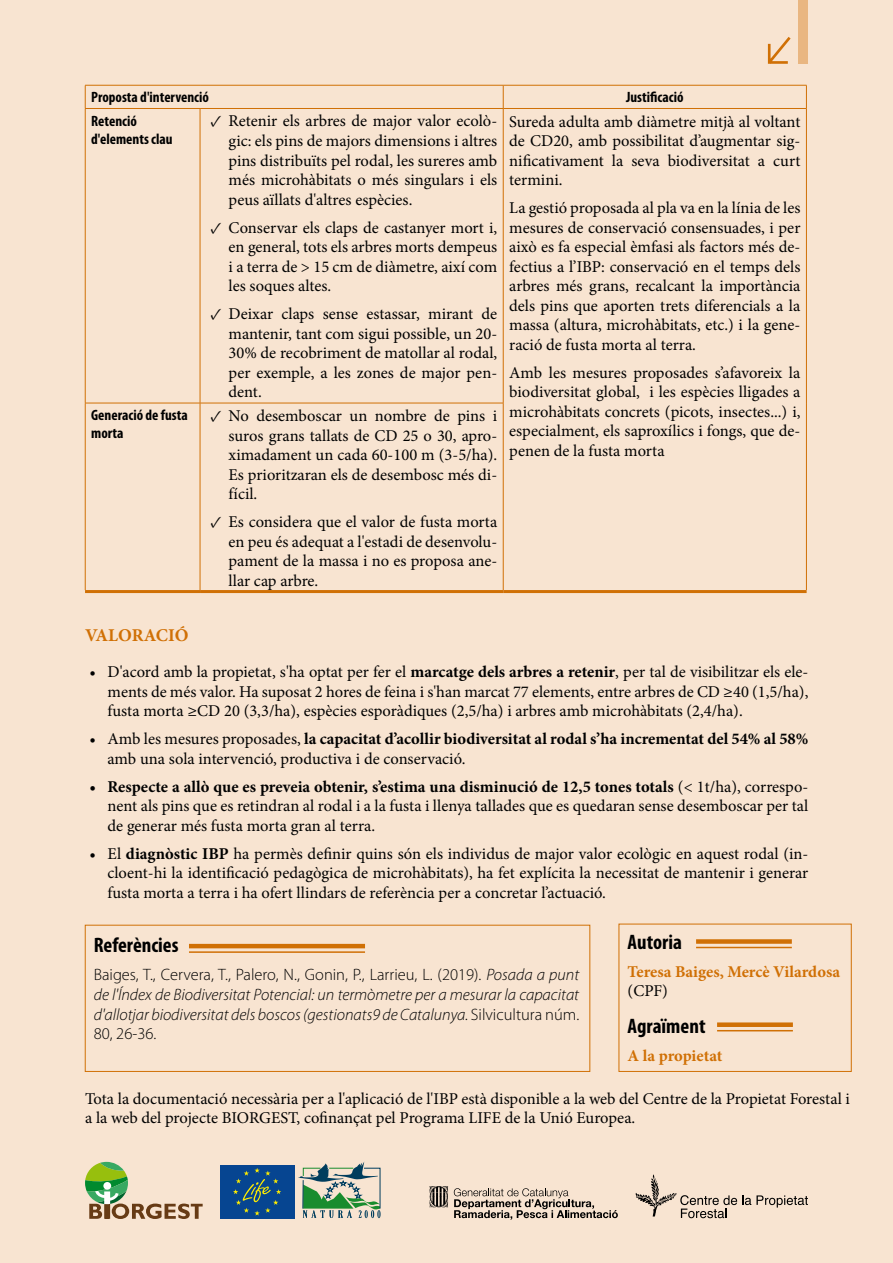
<style>
.page{position:relative;width:893px;height:1263px;background:#f8e4d1}
.page>*{position:absolute;margin:0;border:0;box-sizing:border-box;transform-origin:0 0}
.t1{font:700 condensed 21px "Myriad Pro";color:#000}
.t2{font:700 18px "Minion Pro";letter-spacing:-.005em;color:#d07005}
.t3{font:16.5px/19.5px "Minion Pro";color:#000;text-align:justify}
.t4{font:italic 300 16.5px/19.8px "Myriad Pro";color:#000;text-align:justify}
.t5{font:700 16.5px "Minion Pro";color:#d07005}
.t6{font:700 condensed 15px/18px "Myriad Pro";color:#000}
.s1{font-weight:700}
.s2{font-family:"Myriad Pro";font-stretch:condensed}
.s3{font-style:normal}
</style>
<div class="page">
<div style="left:799px;top:0;width:9px;height:64px;background:#e9b681"></div>
<svg style="left:767px;top:37px;width:24px;height:27px"></svg>
<svg style="left:430px;top:1186px;width:18px;height:22px"></svg>
<svg style="left:636px;top:1174px;width:172px;height:44px"></svg>
<svg style="left:454px;top:1188px;width:164px;height:32px"></svg>
<hr style="left:85px;top:85px;width:115px;height:1px;background:#d07005">
<svg style="left:85px;top:85px;width:1px;height:23px"></svg>
<hr style="left:200px;top:85px;width:303px;height:1px;background:#d07005">
<hr style="left:503px;top:85px;width:304px;height:1px;background:#d07005">
<svg style="left:503px;top:85px;width:1px;height:23px"></svg>
<svg style="left:806px;top:85px;width:1px;height:23px"></svg>
<hr style="left:85px;top:108px;width:115px;height:1px;background:#d07005">
<hr style="left:85px;top:109px;width:1px;height:294px;background:#d07005">
<hr style="left:200px;top:108px;width:303px;height:1px;background:#d07005">
<hr style="left:200px;top:109px;width:1px;height:294px;background:#d07005">
<hr style="left:503px;top:108px;width:304px;height:1px;background:#d07005">
<hr style="left:503px;top:109px;width:1px;height:294px;background:#d07005">
<hr style="left:806px;top:109px;width:1px;height:294px;background:#d07005">
<hr style="left:85px;top:403px;width:1px;height:187px;background:#d07005">
<hr style="left:200px;top:403px;width:1px;height:187px;background:#d07005">
<hr style="left:503px;top:403px;width:1px;height:187px;background:#d07005">
<hr style="left:806px;top:403px;width:1px;height:187px;background:#d07005">
<hr style="left:85px;top:590px;width:115px;height:3px;background:#d07005">
<hr style="left:200px;top:590px;width:303px;height:3px;background:#d07005">
<hr style="left:503px;top:590px;width:304px;height:3px;background:#d07005">
<hr style="left:85px;top:403px;width:115px;height:1px;background:#d07005">
<hr style="left:200px;top:403px;width:303px;height:1px;background:#d07005">
<div style="left:696px;top:939px;width:96px;height:5px;background:#d07005"></div>
<hr style="left:696px;top:947px;width:96px;height:1px;background:#d07005">
<div style="left:717px;top:1022px;width:76px;height:5px;background:#d07005"></div>
<hr style="left:717px;top:1030px;width:76px;height:1px;background:#d07005">
<hr style="left:189px;top:944px;width:176px;height:4px;background:#d07005">
<hr style="left:189px;top:951px;width:176px;height:2px;background:#d07005">
<svg style="left:85px;top:1162px;width:118px;height:57px"></svg>
<svg style="left:298px;top:1161px;width:83px;height:57px"></svg>
<hr style="left:302px;top:1180px;width:2px;height:28px;background:#003d5d">
<div style="left:220px;top:1165px;width:74px;height:53px;background:#064591"></div>
<svg style="left:233px;top:1168px;width:48px;height:47px"></svg>
<p class="t6" style="left:91px;top:88px;width:119px">Proposta d'intervenció</p>
<p class="t6" style="left:626px;top:88px;width:59px">Justificació</p>
<p class="t6" style="left:91px;top:111px;width:83px">Retenció d'elements clau</p>
<p class="t3" style="left:229px;top:112px;width:270px;text-indent:-18px">✓ Retenir els arbres de major valor ecolò&shy;gic: els pins de majors dimensions i altres pins distribuïts pel rodal, les sureres amb més microhàbitats o més singulars i els peus aïllats d'altres espècies.</p>
<p class="t3" style="left:229px;top:218px;width:270px;text-indent:-18px">✓ Conservar els claps de castanyer mort i, en general, tots els arbres morts dempeus i a terra de &gt; 15 cm de diàmetre, així com les soques altes.</p>
<p class="t3" style="left:229px;top:304px;width:270px;text-indent:-18px">✓ Deixar claps sense estassar, mirant de mantenir, tant com sigui possible, un 20- 30% de recobriment de matollar al rodal, per exemple, a les zones de major pen&shy;dent.</p>
<p class="t3" style="left:509px;top:112px;width:293px">Sureda adulta amb diàmetre mitjà al voltant de CD20, amb possibilitat d’augmentar sig&shy;nificativament la seva biodiversitat a curt termini.</p>
<p class="t3" style="left:509px;top:198px;width:293px">La gestió proposada al pla va en la línia de les mesures de conservació consensuades, i per això es fa especial èmfasi als factors més de&shy;fectius a l’IBP: conservació en el temps dels arbres més grans, recalcant la importància dels pins que aporten trets diferencials a la massa (altura, microhàbitats, etc.) i la gene&shy;ració de fusta morta al terra.</p>
<p class="t3" style="left:509px;top:363px;width:293px">Amb les mesures proposades s’afavoreix la biodiversitat global, i les espècies lligades a microhàbitats concrets (picots, insectes...) i, especialment, els saproxílics i fongs, que de&shy;penen de la fusta morta</p>
<p class="t6" style="left:91px;top:406px;width:98px">Generació de fusta morta</p>
<p class="t3" style="left:229px;top:406px;width:270px;text-indent:-18px">✓ No desemboscar un nombre de pins i suros grans tallats de CD 25 o 30, apro&shy;ximadament un cada 60-100 m (3-5/ha).<br>Es prioritzaran els de desembosc més di&shy;fícil.</p>
<p class="t3" style="left:229px;top:512px;width:270px;text-indent:-18px">✓ Es considera que el valor de fusta morta en peu és adequat a l'estadi de desenvolu&shy;pament de la massa i no es proposa ane&shy;llar cap arbre.</p>
<p class="t2" style="left:85px;top:622px;width:105px">VALORACIÓ</p>
<p class="t3" style="left:108px;top:662px;width:702px;text-indent:-18px">• D'acord amb la propietat, s'ha optat per fer el <span class="s1">marcatge dels arbres a retenir</span>, per tal de visibilitzar els ele&shy;ments de més valor. Ha suposat 2 hores de feina i s'han marcat 77 elements, entre arbres de CD <span class="s2">≥</span>40 (1,5/ha), fusta morta <span class="s2">≥</span>CD 20 (3,3/ha), espècies esporàdiques (2,5/ha) i arbres amb microhàbitats (2,4/ha).</p>
<p class="t3" style="left:108px;top:729px;width:702px;text-indent:-18px">• Amb les mesures proposades, <span class="s1">la capacitat d’acollir biodiversitat al rodal s’ha incrementat del 54% al 58% </span>amb una sola intervenció, productiva i de conservació.</p>
<p class="t3" style="left:108px;top:777px;width:702px;text-indent:-18px"><span class="s1">• Respecte a allò que es preveia obtenir, s’estima una disminució de 12,5 tones totals</span> (&lt; 1t/ha), correspo&shy;nent als pins que es retindran al rodal i a la fusta i llenya tallades que es quedaran sense desemboscar per tal de generar més fusta morta gran al terra.</p>
<p class="t3" style="left:108px;top:844px;width:702px;text-indent:-18px">• El <span class="s1">diagnòstic IBP</span> ha permès definir quins són els individus de major valor ecològic en aquest rodal (in&shy;cloent-hi la identificació pedagògica de microhàbitats), ha fet explícita la necessitat de mantenir i generar fusta morta a terra i ha ofert llindars de referència per a concretar l’actuació.</p>
<p class="t1" style="left:628px;top:928px;width:56px">Autoria</p>
<p class="t5" style="left:628px;top:960px;width:214px">Teresa Baiges, Mercè Vilardosa</p>
<p class="t3" style="left:628px;top:981px;width:42px">(CPF)</p>
<p class="t1" style="left:628px;top:1012px;width:79px">Agraïment</p>
<p class="t5" style="left:628px;top:1044px;width:96px">A la propietat</p>
<p class="t1" style="left:94px;top:932px;width:86px">Referències</p>
<p class="t4" style="left:94px;top:964px;width:487px"><span class="s3">Baiges, T., Cervera, T., Palero, N., Gonin, P., Larrieu, L.</span> <span class="s3">(2019)</span><span class="s3">.</span> Posada a punt de l'Índex de Biodiversitat Potencial: un termòmetre per a mesurar la capacitat d'allotjar biodiversitat dels boscos (gestionats9 de Catalunya. <span class="s3">Silvicultura núm.<br>80, 26-36.</span></p>
<p class="t3" style="left:85px;top:1088px;width:766px">Tota la documentació necessària per a l'aplicació de l'IBP està disponible a la web del Centre de la Propietat Forestal i a la web del projecte BIORGEST, cofinançat pel Programa LIFE de la Unió Europea.</p>
</div>
